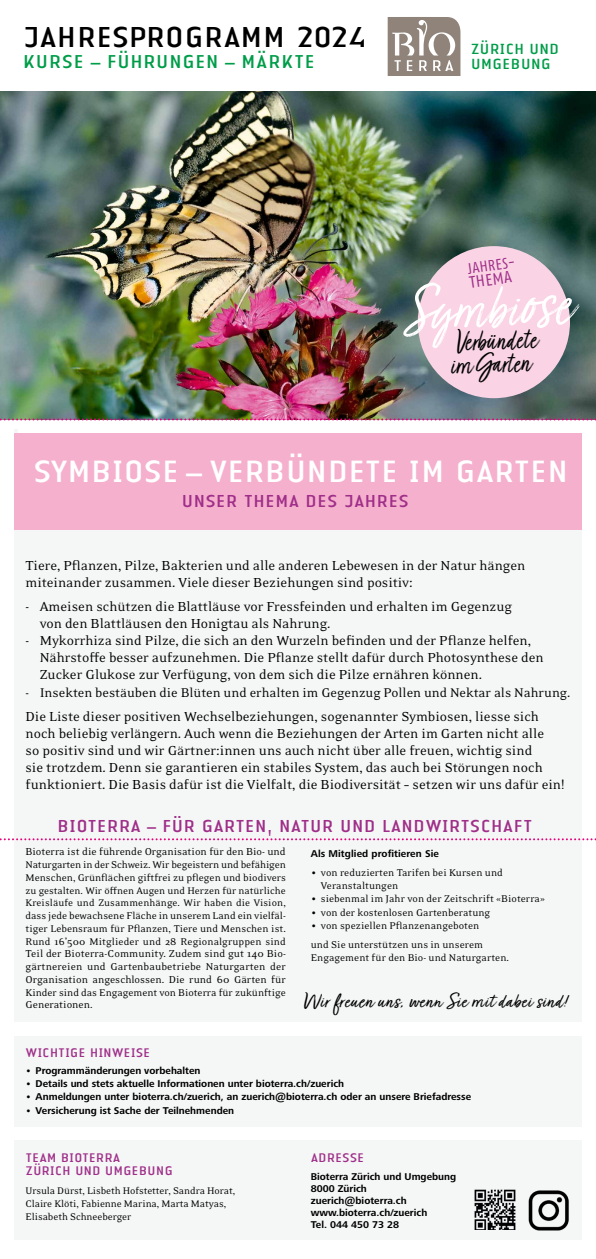
<style>
.page{position:relative;width:596px;height:1259px;background:#fff}
.page>*{position:absolute;margin:0;border:0;box-sizing:border-box;transform-origin:0 0}
.t1{font:69.8px "Turbinado Light Dry Pro";color:#fff}
.t2{font:33.5px "Turbinado Light Dry Pro";color:#000}
.t3{font:32px "Authentic Sans Pro";letter-spacing:-.02em;color:#fff}
.t4{font:30px "Authentic Sans Pro";letter-spacing:-.025em;color:#000}
.t5{font:22.2px "Turbinado Light Dry Pro";letter-spacing:.01em;color:#000;scale:1.2 1}
.t6{font:19.4px "Authentic Sans Pro";letter-spacing:.01em;color:#009d49}
.t7{font:18px "Authentic Sans Pro";color:#9f2f89}
.t8{font:16.5px "Fago Co Lf";color:#9f2f89}
.t9{font:15.3px/15.3px "Authentic Sans Pro";letter-spacing:-.01em;color:#009d49}
.t10{font:15.2px "Fago Co Lf";color:#9f2f89}
.t11{font:15px/17px "Eidetic Neo OT";color:#000}
.t12{font:14.5px "Eidetic Neo OT";color:#000}
.t13{font:13px/13px "Authentic Sans Pro";letter-spacing:-.01em;color:#9f2f89}
.t14{font:11.5px/12.7px "Eidetic Neo OT";color:#000;text-align:justify}
.t15{font:11.2px/12.7px "Eidetic Neo OT";color:#000}
.t16{font:11px/12.7px "Eidetic Neo OT";letter-spacing:-.005em;color:#000}
.t17{font:700 10.2px/12px "Frutiger Next Pro";color:#000}
.s1{font-size:77.2px}
.s2{font-size:11.2px}
.s3{font-family:"Frutiger Next Pro";font-weight:700;font-size:10.2px}
</style>
<div class="page">
<div style="left:14px;top:433px;width:567px;height:589px;background:#f5f6f6"></div>
<div style="left:14px;top:1036px;width:567px;height:90px;background:#f5f6f6"></div>
<div style="left:14px;top:1140px;width:567px;height:99px;background:#f5f6f6"></div>
<svg style="left:387px;top:17px;width:73px;height:59px"></svg>
<div style="left:14px;top:433px;width:567px;height:97px;background:#f5b0ce"></div>
<img style="left:474px;top:1189px;width:42px;height:40px">
<img style="left:528px;top:1190px;width:41px;height:40px">
<img style="left:0;top:92px;width:595px;height:326px">
<div style="left:417px;top:246px;width:152px;height:152px;background:#fad4e5;border-radius:50%"></div>
<svg style="left:0;top:418px;width:596px;height:2px"></svg>
<svg style="left:0;top:838px;width:596px;height:2px"></svg>
<h3 class="t4" style="left:23px;top:18px;width:345px">JAHRESPROGRAMM 2024</h3>
<p class="t6" style="left:23px;top:49px;width:293px">KURSE – FÜHRUNGEN – MÄRKTE</p>
<p class="t9" style="left:470px;top:41px;width:90px">ZÜRICH UND<br>UMGEBUNG</p>
<p class="t10" style="left:466px;top:260px;width:49px;rotate:-8deg">JAHRES-</p>
<p class="t8" style="left:468px;top:273px;width:44px;rotate:-8deg">THEMA</p>
<h1 class="t1" style="left:400px;top:274px;width:171px;rotate:-2deg">Symbi<span class="s1">ose</span></h1>
<h2 class="t2" style="left:455px;top:324px;width:83px;rotate:-2deg">Verbündete</h2>
<h2 class="t2" style="left:449px;top:347px;width:82px;rotate:-2deg">im Garten</h2>
<h3 class="t3" style="left:33px;top:451px;width:536px">SYMBIOSE – VERBÜNDETE IM GARTEN</h3>
<p class="t7" style="left:181px;top:489px;width:229px">UNSER THEMA DES JAHRES</p>
<p class="t11" style="left:26px;top:558px;width:501px">Tiere, Pflanzen, Pilze, Bakterien und alle anderen Lebewesen in der Natur hängen miteinander zusammen. Viele dieser Beziehungen sind positiv:</p>
<p class="t11" style="left:40px;top:599px;width:473px;text-indent:-14px">- Ameisen schützen die Blattläuse vor Fressfeinden und erhalten im Gegenzug von den Blattläusen den Honigtau als Nahrung.</p>
<p class="t11" style="left:40px;top:633px;width:505px;text-indent:-14px">- Mykorrhiza sind Pilze, die sich an den Wurzeln befinden und der Pflanze helfen,<br>Nährstoffe besser aufzunehmen. Die Pflanze stellt dafür durch Photosynthese den<br>Zucker Glukose zur Verfügung, von dem sich die Pilze ernähren können.</p>
<p class="t12" style="left:26px;top:685px;width:546px">- Insekten bestäuben die Blüten und erhalten im Gegenzug Pollen und Nektar als Nahrung.</p>
<p class="t11" style="left:26px;top:708px;width:540px">Die Liste dieser positiven Wechselbeziehungen, sogenannter Symbiosen, liesse sich noch beliebig verlängern. Auch wenn die Beziehungen der Arten im Garten nicht alle<br>so positiv sind und wir Gärtner:innen uns auch nicht über alle freuen, wichtig sind<br>sie trotzdem. Denn sie garantieren ein stabiles System, das auch bei Störungen noch funktioniert. Die Basis dafür ist die Vielfalt, die Biodiversität – setzen wir uns dafür ein!</p>
<p class="t7" style="left:57px;top:814px;width:476px">BIOTERRA – FÜR GARTEN, NATUR UND LANDWIRTSCHAFT</p>
<p class="t14" style="left:26px;top:846px;width:261px">Bioterra ist die führende Organisation für den Bio- und</p>
<p class="t15" style="left:26px;top:858px;width:262px">Naturgarten in der Schweiz. Wir begeistern und befähigen<br>Menschen, Grünflächen giftfrei zu pflegen und biodivers</p>
<p class="t16" style="left:26px;top:884px;width:262px">zu gestalten. Wir öffnen Augen und Herzen für natürliche<br>Kreisläufe und Zusammenhänge. Wir haben die Vision<span class="s2">,</span></p>
<p class="t15" style="left:26px;top:909px;width:262px;text-align:justify">dass jede bewachsene Fläche in unserem Land ein vielfäl&shy;tiger Lebensraum für Pflanzen, Tiere und Menschen ist.<br>Rund 16’500 Mitglieder und 28 Regionalgruppen sind</p>
<p class="t14" style="left:26px;top:947px;width:262px">Teil der Bioterra-Community. Zudem sind gut 140 Bio&shy;gärtnereien und Gartenbaubetriebe Naturgarten der Organisation angeschlossen. Die rund 60 Gärten für</p>
<p class="t15" style="left:26px;top:986px;width:262px">Kinder sind das Engagement von Bioterra für zukünftige</p>
<p class="t14" style="left:26px;top:998px;width:69px">Generationen<span class="s2">.</span></p>
<p class="t13" style="left:26px;top:1045px;width:126px">WICHTIGE HINWEISE</p>
<p class="t17" style="left:310px;top:847px;width:130px">Als Mitglied profitieren Sie</p>
<p class="t15" style="left:320px;top:867px;width:183px;text-indent:-10px"><span class="s3">•</span> von reduzierten Tarifen bei Kursen und<br>Veranstaltungen</p>
<p class="t15" style="left:310px;top:893px;width:235px"><span class="s3">•</span> siebenmal im Jahr von der Zeitschrift «Bioterra»</p>
<p class="t15" style="left:310px;top:906px;width:181px"><span class="s3">•</span> von der kostenlosen Gartenberatung</p>
<p class="t15" style="left:310px;top:916px;width:174px;line-height:19.4px"><span class="s3">•</span> von speziellen Pflanzenangeboten und Sie unterstützen uns in unserem</p>
<p class="t15" style="left:310px;top:951px;width:200px">Engagement für den Bio- und Naturgarten.</p>
<h3 class="t5" style="left:304px;top:989px;width:221px">Wir freuen uns, wenn Sie mit dabei sind!</h3>
<p class="t17" style="left:26px;top:1064px;width:176px">• Programmänderungen vorbehalten</p>
<p class="t17" style="left:26px;top:1077px;width:320px">• Details und stets aktuelle Informationen unter bioterra.ch/zuerich</p>
<p class="t17" style="left:26px;top:1091px;width:447px">• Anmeldungen unter bioterra.ch/zuerich, an zuerich@bioterra.ch oder an unsere Briefadresse</p>
<p class="t17" style="left:26px;top:1104px;width:210px">• Versicherung ist Sache der Teilnehmenden</p>
<p class="t13" style="left:26px;top:1151px;width:149px">TEAM BIOTERRA<br>ZÜRICH UND UMGEBUNG</p>
<p class="t16" style="left:26px;top:1184px;width:211px">Ursula Dürst, Lisbeth Hofstetter, Sandra Horat,<br>Claire Klöti, Fabienne Marina, Marta Matyas,<br>Elisabeth Schneeberger</p>
<p class="t13" style="left:310px;top:1151px;width:55px">ADRESSE</p>
<p class="t17" style="left:310px;top:1171px;width:147px">Bioterra Zürich und Umgebung<br>8000 Zürich zuerich@bioterra.ch www.bioterra.ch/zuerich<br>Tel. 044 450 73 28</p>
</div>
